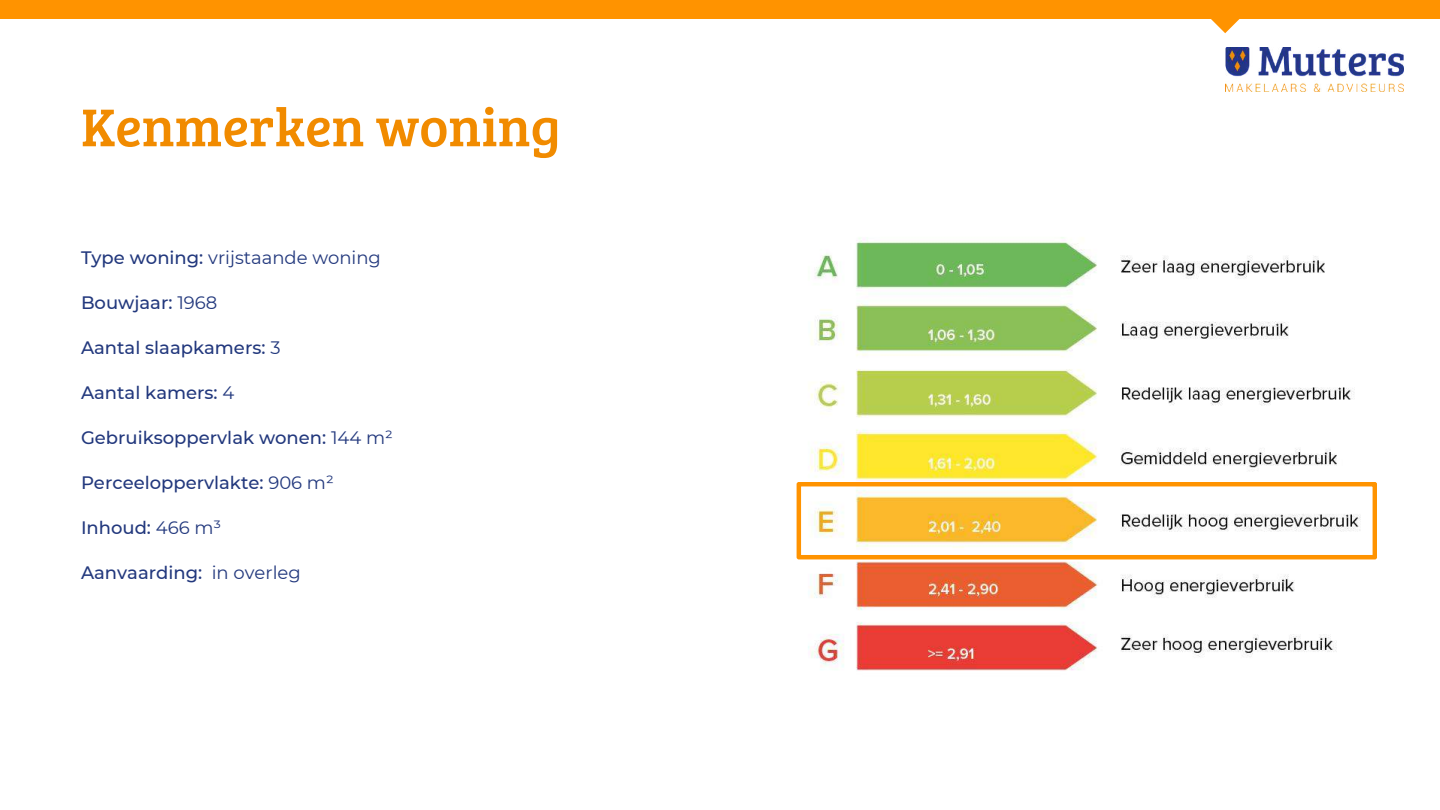
<style>
.page{position:relative;width:1440px;height:810px;background:#fff}
.page>*{position:absolute;margin:0;border:0;box-sizing:border-box;transform-origin:0 0}
.t1{font:55px "Bree Serif";color:#f18b00}
.t2{font:500 18px "Montserrat";color:#22387d}
.t3{font:18px "Montserrat";color:#22387d}
.s1{font-weight:500}
.s2{font-weight:400}
</style>
<div class="page">
<div style="left:0;top:0;width:1440px;height:19px;background:#ff9300"></div>
<svg style="left:1211px;top:19px;width:29px;height:14px"></svg>
<img style="left:797px;top:237px;width:576px;height:434px">
<svg style="left:797px;top:482px;width:580px;height:77px"></svg>
<img style="left:1226px;top:48px;width:178px;height:44px">
<h1 class="t1" style="left:81px;top:87px;width:481px">Kenmerken woning</h1>
<p class="t3" style="left:81px;top:247px;width:302px"><span class="s1">Type woning:</span> vrijstaande woning</p>
<p class="t2" style="left:81px;top:292px;width:138px">Bouwjaar: <span class="s2">1968</span></p>
<p class="t2" style="left:81px;top:337px;width:201px">Aantal slaapkamers: <span class="s2">3</span></p>
<p class="t2" style="left:81px;top:382px;width:155px">Aantal kamers: <span class="s2">4</span></p>
<p class="t2" style="left:81px;top:427px;width:313px">Gebruiksoppervlak wonen: <span class="s2">144 m²</span></p>
<p class="t2" style="left:81px;top:472px;width:254px">Perceeloppervlakte: <span class="s2">906 m²</span></p>
<p class="t2" style="left:81px;top:517px;width:142px">Inhoud: <span class="s2">466 m³</span></p>
<p class="t2" style="left:81px;top:562px;width:221px">Aanvaarding: <span class="s2">in overleg</span></p>
</div>
